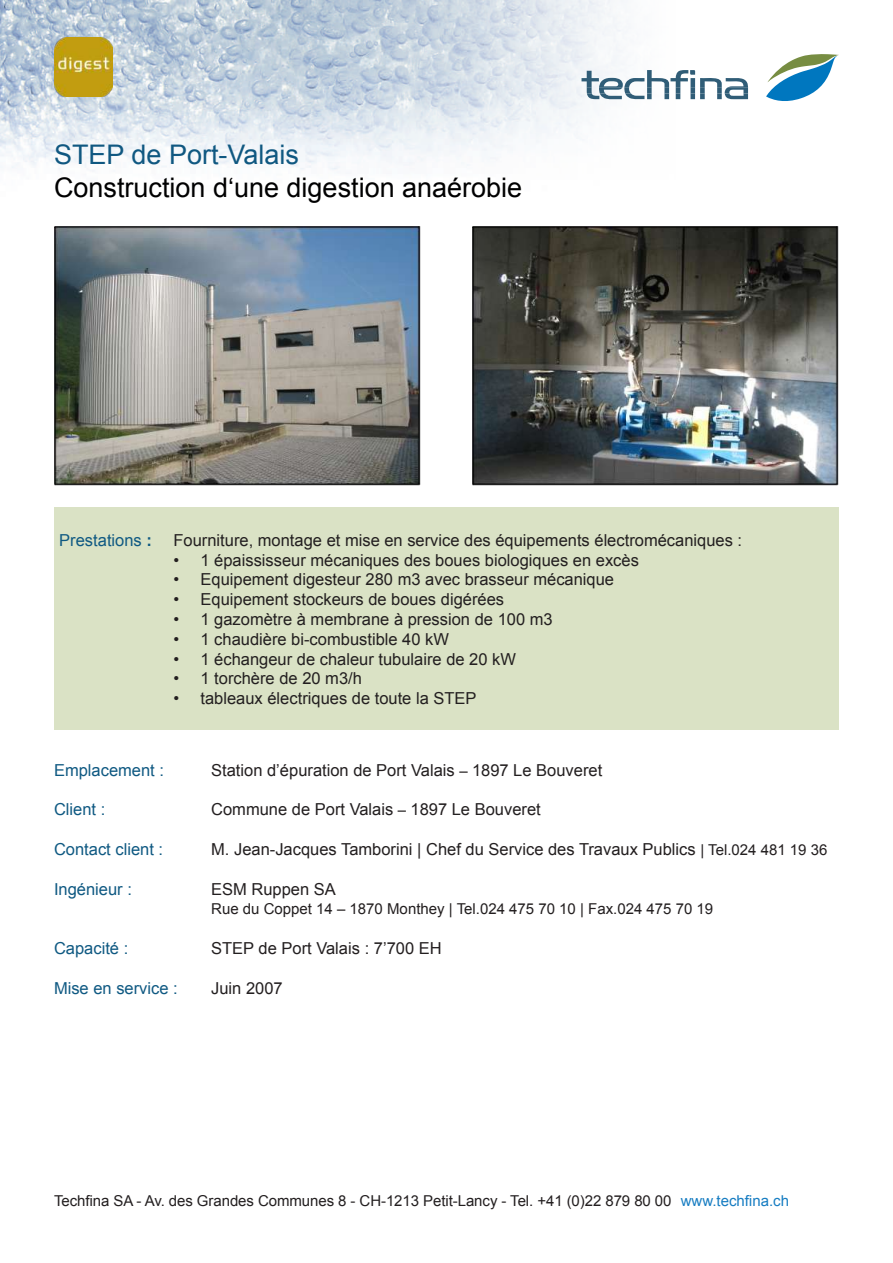
<style>
.page{position:relative;width:893px;height:1263px;background:#fff}
.page>*{position:absolute;margin:0;border:0;box-sizing:border-box;transform-origin:0 0}
.t1{font:27px "Arial";color:#000001}
.t2{font:27px "Arial";color:#105881}
.t3{font:16.5px "Arial";color:#231f20}
.t4{font:16.5px "Arial";color:#0f5982}
.t5{font:15px "Arial";letter-spacing:-.005em;color:#231f20}
.s1{font-weight:700}
.s2{font-size:15px}
.s3{color:#177dc2}
</style>
<div class="page">
<img style="left:0;top:0;width:749px;height:174px">
<svg style="left:766px;top:54px;width:73px;height:47px"></svg>
<svg style="left:581px;top:70px;width:167px;height:29px"></svg>
<img style="left:54px;top:38px;width:58px;height:58px">
<div style="left:54px;top:508px;width:785px;height:222px;background:#dae2c5"></div>
<img style="left:54px;top:226px;width:367px;height:260px">
<img style="left:472px;top:226px;width:367px;height:260px">
<h1 class="t2" style="left:54px;top:137px;width:247px">STEP de Port-Valais</h1>
<h1 class="t1" style="left:54px;top:169px;width:470px">Construction d‘une digestion anaérobie</h1>
<p class="t4" style="left:59px;top:529px;width:94px">Prestations <span class="s1">:</span></p>
<p class="t3" style="left:174px;top:529px;width:570px">Fourniture, montage et mise en service des équipements électromécaniques :</p>
<p class="t3" style="left:174px;top:549px;width:467px">• 1 épaississeur mécaniques des boues biologiques en excès</p>
<p class="t3" style="left:174px;top:569px;width:442px">• Equipement digesteur 280 m3 avec brasseur mécanique</p>
<p class="t3" style="left:174px;top:588px;width:332px">• Equipement stockeurs de boues digérées</p>
<p class="t3" style="left:174px;top:608px;width:381px">• 1 gazomètre à membrane à pression de 100 m3</p>
<p class="t3" style="left:174px;top:628px;width:277px">• 1 chaudière bi-combustible 40 kW</p>
<p class="t3" style="left:174px;top:648px;width:344px">• 1 échangeur de chaleur tubulaire de 20 kW</p>
<p class="t3" style="left:174px;top:668px;width:190px">• 1 torchère de 20 m3/h</p>
<p class="t3" style="left:174px;top:687px;width:305px">• tableaux électriques de toute la STEP</p>
<p class="t4" style="left:54px;top:759px;width:112px">Emplacement :</p>
<p class="t4" style="left:54px;top:799px;width:53px">Client :</p>
<p class="t4" style="left:54px;top:838px;width:111px">Contact client :</p>
<p class="t4" style="left:54px;top:878px;width:79px">Ingénieur :</p>
<p class="t4" style="left:54px;top:937px;width:76px">Capacité :</p>
<p class="t4" style="left:54px;top:977px;width:125px">Mise en service :</p>
<p class="t3" style="left:211px;top:759px;width:393px">Station d’épuration de Port Valais <span class="s2">–</span> 1897 Le Bouveret</p>
<p class="t3" style="left:211px;top:799px;width:331px">Commune de Port Valais <span class="s2">–</span> 1897 Le Bouveret</p>
<p class="t3" style="left:211px;top:838px;width:618px">M. Jean-Jacques Tamborini | Chef du Service des Travaux Publics <span class="s2">| Tel.024 481 19 36</span></p>
<p class="t3" style="left:211px;top:878px;width:126px">ESM Ruppen SA</p>
<p class="t5" style="left:211px;top:899px;width:504px">Rue du Coppet 14 – 1870 Monthey | Tel.024 475 70 10 | Fax.024 475 70 19</p>
<p class="t3" style="left:211px;top:937px;width:232px">STEP de Port Valais : 7’700 EH</p>
<p class="t3" style="left:211px;top:977px;width:73px">Juin 2007</p>
<p class="t5" style="left:54px;top:1191px;width:737px">Techfina SA - Av. des Grandes Communes 8 - CH-1213 Petit-Lancy - Tel. +41 (0)22 879 80 00 <span class="s3">www.techfina.ch</span></p>
</div>
